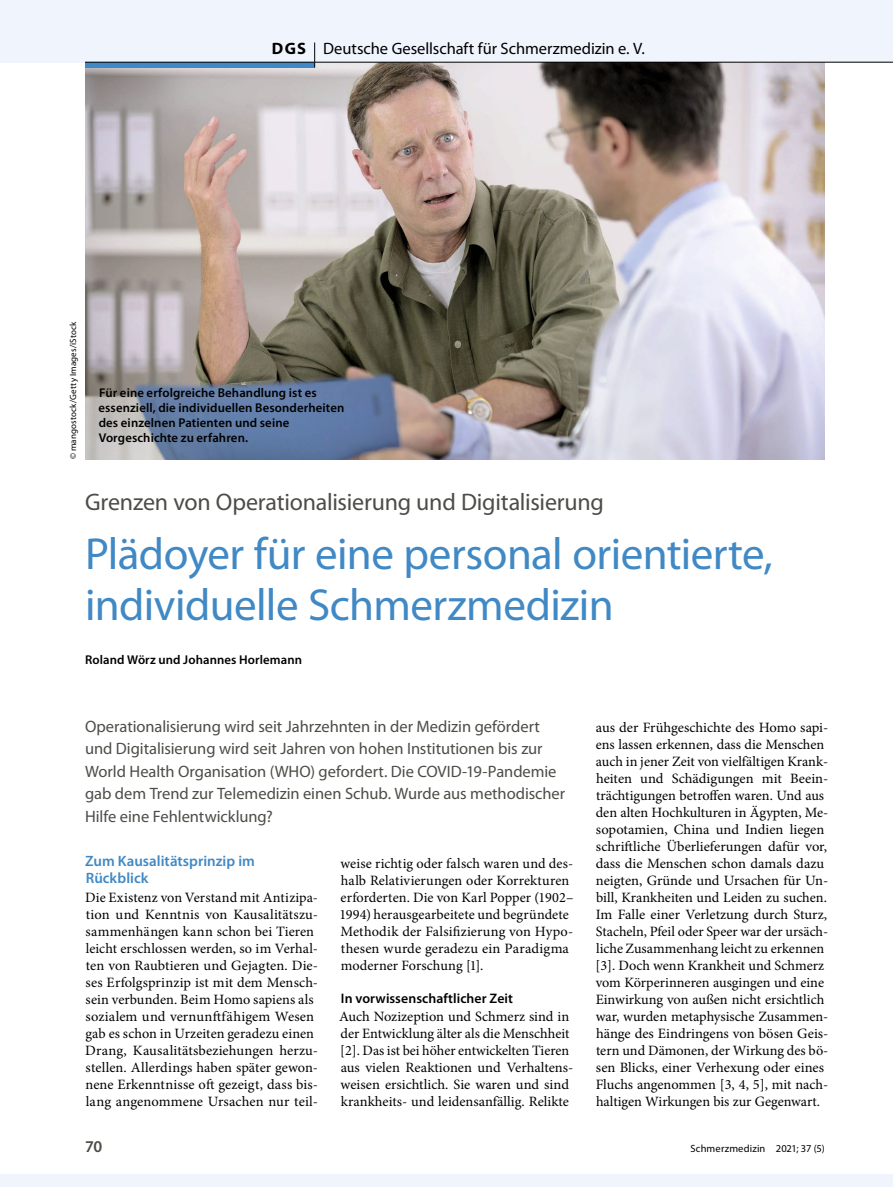
<style>
.page{position:relative;width:893px;height:1187px;background:#fff}
.page>*{position:absolute;margin:0;border:0;box-sizing:border-box;transform-origin:0 0}
.Title_1{font:45px/51px "Myriad Pro";letter-spacing:-.01em;color:#4089c5}
.SuperTitle_x{font:24px "Myriad Pro";letter-spacing:-.01em;color:#4d4c47}
.Trailer_2-row{font:16.5px/22.5px "Myriad Pro";letter-spacing:-.005em;color:#4d4c47}
.t1{font:16.5px "Myriad Pro";letter-spacing:-.005em;color:#000}
.t2{font:600 16.5px "Myriad Pro";color:#4d4c47}
.SectionHeading_1_x{font:600 15px/17px "Myriad Pro";color:#4089c5}
.Para_x{font:14.25px/17px "Minion Pro";color:#000}
.SectionHeading_2_x{font:600 13.8px "Myriad Pro";letter-spacing:.005em;color:#000}
.Image_Caption_x{font:600 12.75px/15px "Myriad Pro";letter-spacing:.01em;color:#000}
.NoXML_Author_SubTitl{font:600 12.75px "Myriad Pro";letter-spacing:.01em;color:#000}
.t3{font:10.5px "Myriad Pro";letter-spacing:.01em;color:#000}
.Image_Source_x{font:9px "Myriad Pro";letter-spacing:.015em;color:#000}
.s1{font-weight:700}
</style>
<div class="page">
<div style="left:0;top:0;width:892px;height:62px;background:#f0f4fd"></div>
<div style="left:0;top:1174px;width:892px;height:12px;background:#f0f4fd"></div>
<img style="left:85px;top:63px;width:740px;height:396px">
<div style="left:85px;top:62px;width:230px;height:5px;background:#4089c5"></div>
<hr style="left:85px;top:62px;width:230px;height:1px;background:#000">
<hr style="left:315px;top:62px;width:578px;height:1px;background:#000">
<svg style="left:314px;top:43px;width:1px;height:24px"></svg>
<p class="t1" style="left:272px;top:38px;width:374px"><span class="s1">DGS</span> Deutsche Gesellschaft für Schmerzmedizin e. V.</p>
<p class="Image_Source_x" style="left:68px;top:459px;width:139px;rotate:-90deg">© mangostock/Getty Images/iStock</p>
<p class="Image_Caption_x" style="left:99px;top:385px;width:247px">Für eine erfolgreiche Behandlung ist es essenziell, die individuellen Besonderheiten des einzelnen Patienten und seine Vorgeschichte zu erfahren.</p>
<p class="SuperTitle_x" style="left:85px;top:487px;width:520px">Grenzen von Operationalisierung und Digitalisierung</p>
<p class="Title_1" style="left:85px;top:528px;width:689px">Plädoyer für eine personal orientierte, individuelle Schmerzmedizin</p>
<p class="NoXML_Author_SubTitl" style="left:85px;top:651px;width:218px">Roland Wörz und Johannes Horlemann</p>
<p class="Trailer_2-row" style="left:85px;top:714px;width:482px">Operationalisierung wird seit Jahrzehnten in der Medizin gefördert und Digitalisierung wird seit Jahren von hohen Institutionen bis zur World Health Organisation (WHO) gefordert. Die COVID-19-Pandemie gab dem Trend zur Telemedizin einen Schub. Wurde aus methodischer Hilfe eine Fehlentwicklung?</p>
<p class="SectionHeading_1_x" style="left:85px;top:852px;width:171px">Zum Kausalitätsprinzip im<br>Rückblick</p>
<p class="Para_x" style="left:85px;top:888px;width:234px">Die Existenz von Verstand mit Antizipa&shy;tion und Kenntnis von Kausalitätszu&shy;sammenhängen kann schon bei Tieren leicht erschlossen werden, so im Verhal&shy;ten von Raubtieren und Gejagten. Die&shy;ses Erfolgsprinzip ist mit dem Mensch&shy;sein verbunden. Beim Homo sapiens als sozialem und vernunftfähigem Wesen gab es schon in Urzeiten geradezu einen Drang, Kausalitätsbeziehungen herzu&shy;stellen. Allerdings haben später gewon&shy;nene Erkenntnisse oft gezeigt, dass bis&shy;lang angenommene Ursachen nur teil-</p>
<p class="Para_x" style="left:339px;top:854px;width:235px">weise richtig oder falsch waren und des&shy;halb Relativierungen oder Korrekturen erforderten. Die von Karl Popper (1902– 1994) herausgearbeitete und begründete Methodik der Falsifizierung von Hypo&shy;thesen wurde geradezu ein Paradigma moderner Forschung [1].</p>
<p class="SectionHeading_2_x" style="left:341px;top:989px;width:174px">In vorwissenschaftlicher Zeit</p>
<p class="Para_x" style="left:339px;top:1008px;width:236px">Auch Nozizeption und Schmerz sind in der Entwicklung älter als die Menschheit [2]. Das ist bei höher entwickelten Tieren aus vielen Reaktionen und Verhaltens&shy;weisen ersichtlich. Sie waren und sind krankheits- und leidensanfällig. Relikte</p>
<p class="Para_x" style="left:595px;top:718px;width:234px">aus der Frühgeschichte des Homo sapi&shy;ens lassen erkennen, dass die Menschen auch in jener Zeit von vielfältigen Krank&shy;heiten und Schädigungen mit Beein&shy;trächtigungen betroffen waren. Und aus den alten Hochkulturen in Ägypten, Me&shy;sopotamien, China und Indien liegen schriftliche Überlieferungen dafür vor, dass die Menschen schon damals dazu neigten, Gründe und Ursachen für Un&shy;bill, Krankheiten und Leiden zu suchen.<br>Im Falle einer Verletzung durch Sturz, Stacheln, Pfeil oder Speer war der ursäch&shy;liche Zusammenhang leicht zu erkennen [3]. Doch wenn Krankheit und Schmerz vom Körperinneren ausgingen und eine Einwirkung von außen nicht ersichtlich war, wurden metaphysische Zusammen&shy;hänge des Eindringens von bösen Geis&shy;tern und Dämonen, der Wirkung des bö&shy;sen Blicks, einer Verhexung oder eines Fluchs angenommen [3, 4, 5], mit nach&shy;haltigen Wirkungen bis zur Gegenwart.</p>
<p class="t2" style="left:85px;top:1135px;width:19px">70</p>
<p class="t3" style="left:691px;top:1141px;width:136px">Schmerzmedizin 2021; 37 (5)</p>
</div>
